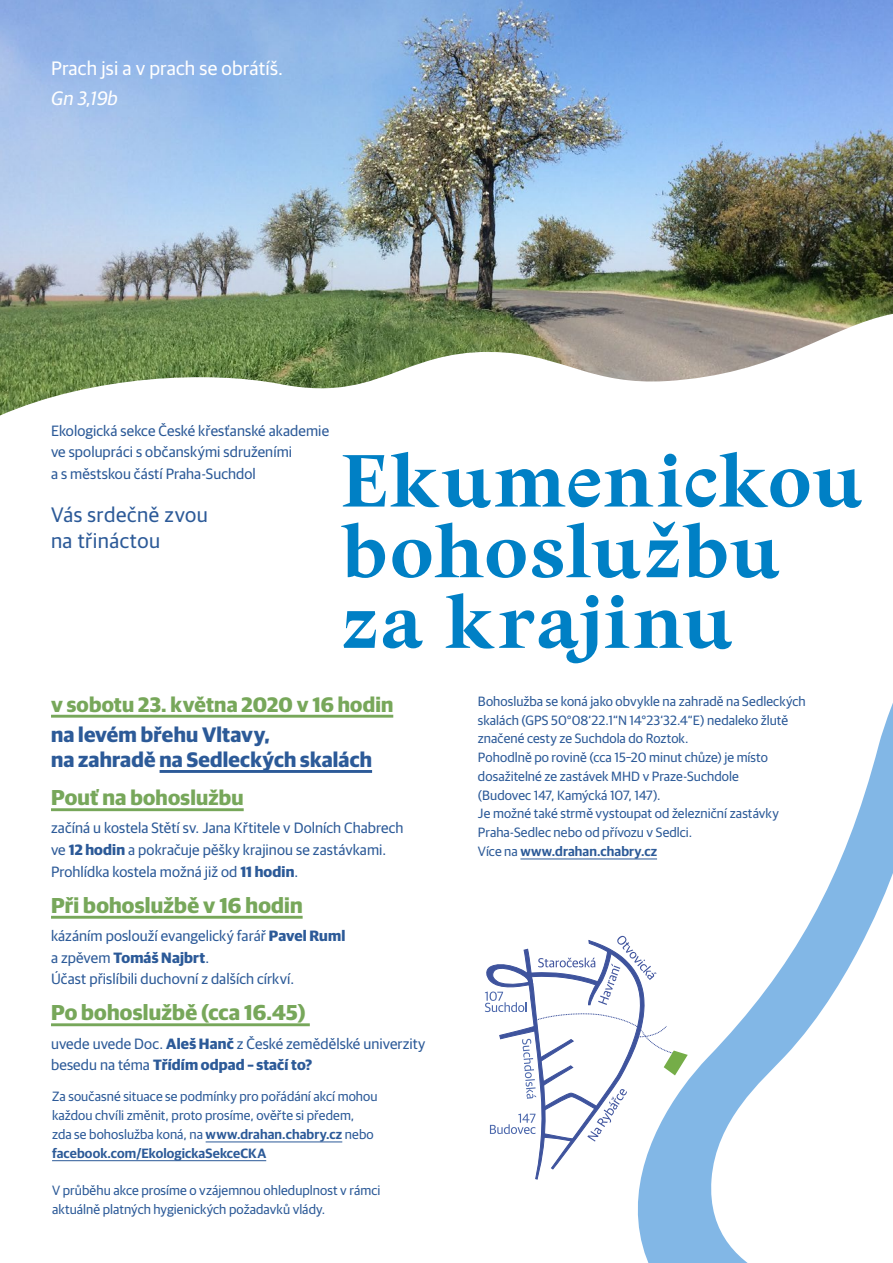
<style>
.page{position:relative;width:893px;height:1263px;background:#fff}
.page>*{position:absolute;margin:0;border:0;box-sizing:border-box;transform-origin:0 0}
.t1{font:700 73.5px/70.7px "Trivia Humanist Text";letter-spacing:.015em;color:#0080c5}
.t2{font:700 21.6px "Guardian Sans";letter-spacing:.01em;color:#77a75a}
.t3{font:700 21px/25.5px "Guardian Sans";letter-spacing:.01em;color:#2c5a98}
.t4{font:700 21px "Guardian Sans";letter-spacing:.01em;color:#77a75a}
.t5{font:21px/25.5px "Guardian Sans";letter-spacing:.025em;color:#2c5a98}
.t6{font:19.5px "Guardian Sans";letter-spacing:.01em;color:#fff}
.t7{font:italic 19.5px "Guardian Sans";color:#fff}
.t8{font:15px/21.8px "Guardian Sans";letter-spacing:.005em;color:#2c5a98}
.t9{font:13.5px/18.8px "Guardian Sans";letter-spacing:.005em;color:#2c5a98}
.s1{font-size:21.6px}
.s2{font-weight:700}
.s3{font-weight:600}
</style>
<div class="page">
<img style="left:0;top:0;width:893px;height:415px">
<hr style="left:206px;top:1141px;width:136px;height:1px;background:#2c5a98">
<hr style="left:52px;top:1160px;width:214px;height:1px;background:#2c5a98">
<hr style="left:51px;top:715px;width:342px;height:3px;background:#77a75a">
<hr style="left:160px;top:770px;width:212px;height:3px;background:#2c5a98">
<hr style="left:51px;top:808px;width:193px;height:3px;background:#77a75a">
<hr style="left:51px;top:916px;width:252px;height:3px;background:#77a75a">
<hr style="left:51px;top:1023px;width:259px;height:3px;background:#77a75a">
<hr style="left:520px;top:858px;width:137px;height:1px;background:#2c5a98">
<svg style="left:485px;top:948px;width:53px;height:231px"></svg>
<svg style="left:538px;top:703px;width:355px;height:560px"></svg>
<h3 class="t6" style="left:51px;top:54px;width:234px">Prach jsi a v prach se obrátíš.</h3>
<h3 class="t7" style="left:51px;top:84px;width:68px">Gn 3,19b</h3>
<p class="t8" style="left:51px;top:418px;width:280px">Ekologická sekce České křesťanské akademie ve spolupráci s občanskými sdruženími<br>a s městskou částí Praha-Suchdol</p>
<h3 class="t5" style="left:51px;top:500px;width:158px">Vás srdečně zvou na třináctou</h3>
<h1 class="t1" style="left:341px;top:447px;width:522px">Ekumenickou bohoslužbu za krajinu</h1>
<h3 class="t4" style="left:51px;top:689px;width:344px">v sobotu 23. května 2020 v 16 hodin</h3>
<h3 class="t3" style="left:51px;top:720px;width:323px">na levém břehu Vltavy,<br>na zahradě na Sedleckých skalách</h3>
<h3 class="t4" style="left:51px;top:782px;width:194px"><span class="s1">Pouť na</span> bohoslužbu</h3>
<p class="t8" style="left:51px;top:816px;width:354px">začíná u kostela Stětí sv. Jana Křtitele v Dolních Chabrech ve <span class="s2">12 hodin</span> a pokračuje pěšky krajinou se zastávkami.<br>Prohlídka kostela možná již od <span class="s2">11 hodin</span>.</p>
<h2 class="t2" style="left:51px;top:889px;width:253px">Při bohoslužbě v 16 hodin</h2>
<p class="t8" style="left:51px;top:924px;width:296px">kázáním poslouží evangelický farář <span class="s2">Pavel Ruml </span>a zpěvem <span class="s2">Tomáš Najbrt</span>.<br>Účast přislíbili duchovní z dalších církví.</p>
<h2 class="t2" style="left:51px;top:997px;width:256px">Po bohoslužbě (cca 16.45)</h2>
<p class="t8" style="left:51px;top:1031px;width:376px">uvede uvede Doc. <span class="s2">Aleš Hanč</span> z České zemědělské univerzity besedu na téma <span class="s2">Třídím odpad – stačí to?</span></p>
<p class="t9" style="left:52px;top:1086px;width:327px">Za současné situace se podmínky pro pořádání akcí mohou každou chvíli změnit, proto prosíme, ověřte si předem,<br>zda se bohoslužba koná, na <span class="s3">www.drahan.chabry.cz</span> nebo <span class="s3">facebook.com/EkologickaSekceCKA</span></p>
<p class="t9" style="left:52px;top:1180px;width:330px">V průběhu akce prosíme o vzájemnou ohleduplnost v rámci aktuálně platných hygienických požadavků vlády.</p>
<p class="t9" style="left:478px;top:691px;width:329px">Bohoslužba se koná jako obvykle na zahradě na Sedleckých skalách (GPS 50°08‘22.1“N 14°23‘32.4“E) nedaleko žlutě značené cesty ze Suchdola do Roztok.<br>Pohodlně po rovině (cca 15–20 minut chůze) je místo dosažitelné ze zastávek MHD v Praze-Suchdole<br>(Budovec 147, Kamýcká 107, 147).<br>Je možné také strmě vystoupat od železniční zastávky Praha-Sedlec nebo od přívozu v Sedlci.<br>Více na <span class="s3">www.drahan.chabry.cz</span></p>
</div>
